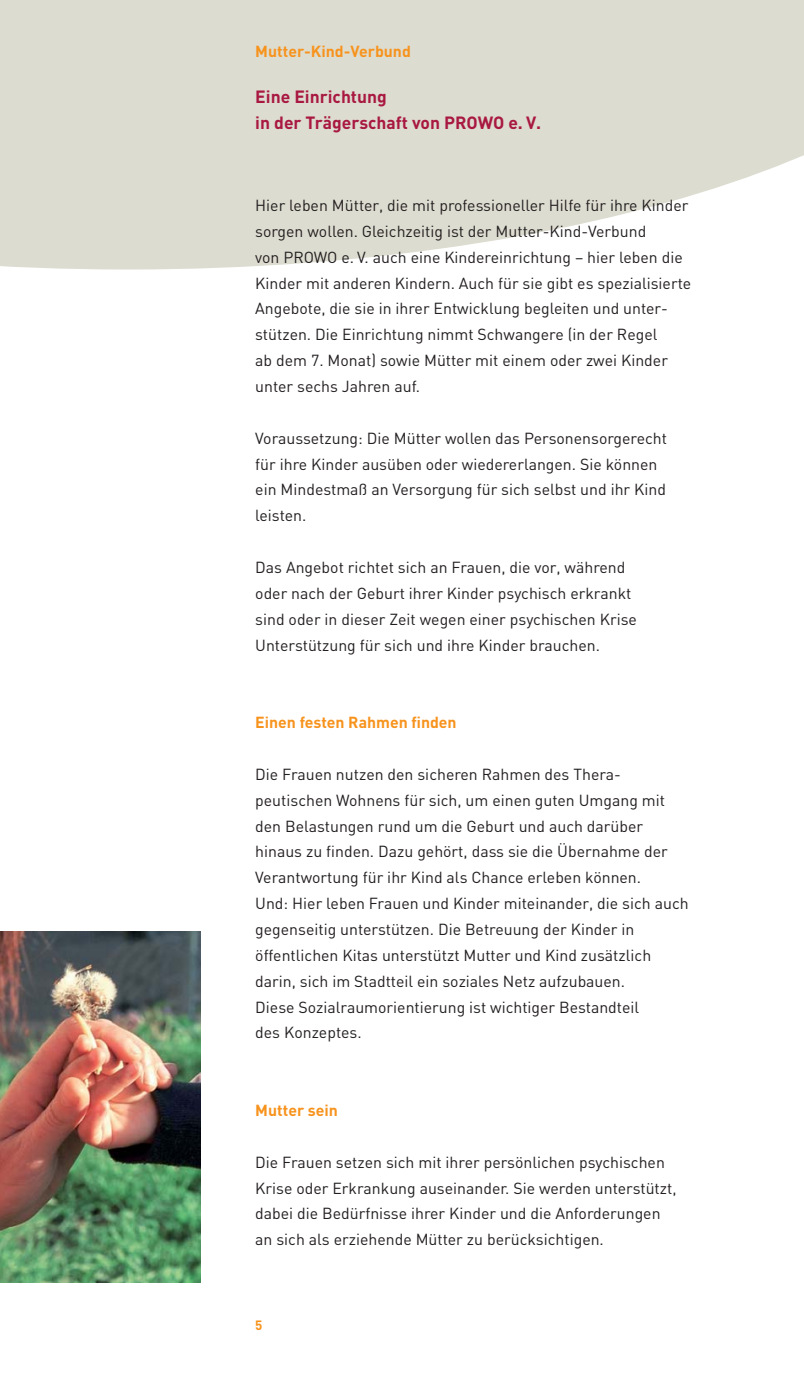
<style>
.page{position:relative;width:804px;height:1395px;background:#fff}
.page>*{position:absolute;margin:0;border:0;box-sizing:border-box;transform-origin:0 0}
.t1{font:700 17.5px/25.9px "DIN";color:#a81841}
.t2{font:15.75px/25.9px "DIN";color:#231f20}
.t3{font:700 15.75px "DIN";color:#f7931d}
.t4{font:700 13.3px "DIN";color:#f7931d}
</style>
<div class="page">
<svg style="left:0;top:0;width:804px;height:269px;background:#e0dfd5"></svg>
<img style="left:0;top:931px;width:201px;height:351px">
<p class="t3" style="left:255px;top:45px;width:157px">Mutter-Kind-Verbund</p>
<p class="t1" style="left:255px;top:85px;width:287px">Eine Einrichtung<br>in der Trägerschaft von PROWO e. V.</p>
<p class="t2" style="left:255px;top:194px;width:437px">Hier leben Mütter, die mit professioneller Hilfe für ihre Kinder sorgen wollen. Gleichzeitig ist der Mutter-Kind-Verbund<br>von PROWO e. V. auch eine Kindereinrichtung – hier leben die Kinder mit anderen Kindern. Auch für sie gibt es spezialisierte Angebote, die sie in ihrer Entwicklung begleiten und unter&shy;stützen. Die Einrichtung nimmt Schwangere (in der Regel<br>ab dem 7. Monat) sowie Mütter mit einem oder zwei Kinder unter sechs Jahren auf.</p>
<p class="t2" style="left:255px;top:427px;width:413px">Voraussetzung: Die Mütter wollen das Personensorgerecht für ihre Kinder ausüben oder wiedererlangen. Sie können ein Mindestmaß an Versorgung für sich selbst und ihr Kind leisten.</p>
<p class="t2" style="left:255px;top:556px;width:383px">Das Angebot richtet sich an Frauen, die vor, während oder nach der Geburt ihrer Kinder psychisch erkrankt sind oder in dieser Zeit wegen einer psychischen Krise Unterstützung für sich und ihre Kinder brauchen.</p>
<p class="t3" style="left:255px;top:716px;width:203px">Einen festen Rahmen finden</p>
<p class="t2" style="left:255px;top:762px;width:435px">Die Frauen nutzen den sicheren Rahmen des Thera&shy;peutischen Wohnens für sich, um einen guten Umgang mit den Belastungen rund um die Geburt und auch darüber hinaus zu finden. Dazu gehört, dass sie die Übernahme der Verantwortung für ihr Kind als Chance erleben können.<br>Und: Hier leben Frauen und Kinder miteinander, die sich auch gegenseitig unterstützen. Die Betreuung der Kinder in öffentlichen Kitas unterstützt Mutter und Kind zusätzlich darin, sich im Stadtteil ein soziales Netz aufzubauen.<br>Diese Sozialraumorientierung ist wichtiger Bestandteil<br>des Konzeptes.</p>
<p class="t3" style="left:255px;top:1103px;width:84px">Mutter sein</p>
<p class="t2" style="left:255px;top:1150px;width:423px">Die Frauen setzen sich mit ihrer persönlichen psychischen Krise oder Erkrankung auseinander. Sie werden unterstützt, dabei die Bedürfnisse ihrer Kinder und die Anforderungen an sich als erziehende Mütter zu berücksichtigen.</p>
<p class="t4" style="left:255px;top:1319px;width:9px">5</p>
</div>
